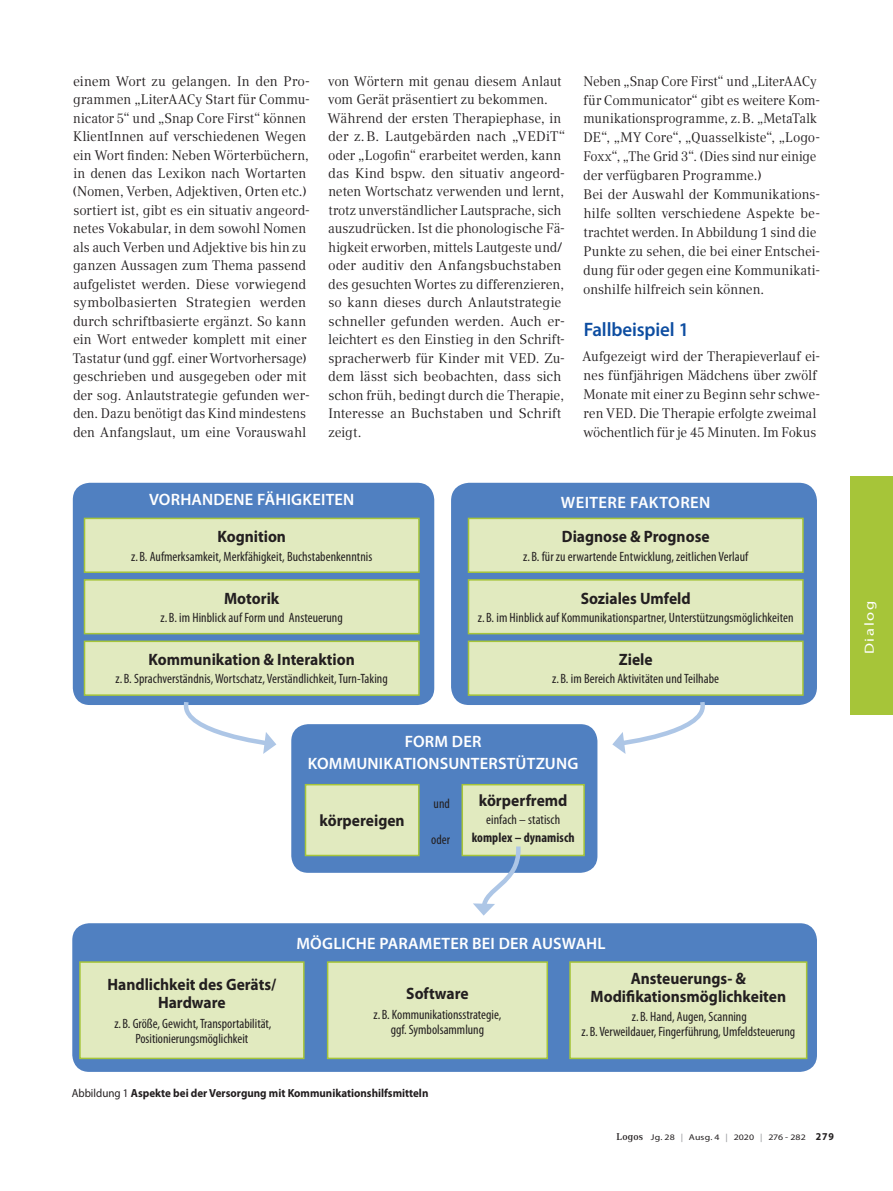
<style>
.page{position:relative;width:893px;height:1191px;background:#fff}
.page>*{position:absolute;margin:0;border:0;box-sizing:border-box;transform-origin:0 0}
.t1{font:600 19.5px "Myriad Pro";letter-spacing:-.01em;color:#0d4da1}
.t2{font:700 16.5px/18px "Myriad Pro";color:#231f20;text-align:center;scale:.94 1}
.t3{font:600 16.5px/21px "Myriad Pro";letter-spacing:.01em;color:#fff;text-align:center}
.t4{font:13.8px/18.5px "Compatil Text LT Pro";letter-spacing:-.005em;color:#231f20}
.t5{font:13.8px/18.9px "Compatil Text LT Pro";letter-spacing:-.005em;color:#231f20;scale:.94 1}
.t6{font:condensed 13.5px/15px "Myriad Pro";letter-spacing:.005em;color:#231f20;text-align:center}
.t7{font:700 condensed 13.5px "Myriad Pro";letter-spacing:.005em;color:#231f20}
.t8{font:13.2px "Myriad Pro";letter-spacing:.105em;color:#fff;scale:1.25 1}
.t9{font:700 11.7px "Myriad Pro";color:#231f20;scale:.94 1}
.t10{font:8.4px "Myriad Pro";letter-spacing:.005em;color:#231f20;scale:1.18 1}
.s1{font-weight:400}
.s2{font-family:"Compatil Text LT Pro";font-weight:700;font-size:9.75px}
.s3{color:#939598}
.s4{font-weight:700;font-size:10.5px}
</style>
<div class="page">
<div style="left:850px;top:476px;width:43px;height:238px;background:#a6c539"></div>
<div style="left:451px;top:483px;width:366px;height:222px;background:#5080c1;border-radius:18px"></div>
<div style="left:73px;top:483px;width:361px;height:222px;background:#5080c1;border-radius:17px"></div>
<div style="left:468px;top:518px;width:335px;height:54px;background:#e1eabf"></div>
<div style="left:468px;top:517px;width:336px;height:56px;border:2px solid #a6c539"></div>
<div style="left:468px;top:580px;width:335px;height:53px;background:#e1eabf"></div>
<div style="left:468px;top:579px;width:336px;height:55px;border:2px solid #a6c539"></div>
<div style="left:468px;top:641px;width:335px;height:54px;background:#e1eabf"></div>
<div style="left:468px;top:640px;width:336px;height:56px;border:2px solid #a6c539"></div>
<div style="left:85px;top:580px;width:334px;height:53px;background:#e1eabf"></div>
<div style="left:84px;top:579px;width:336px;height:55px;border:2px solid #a6c539"></div>
<div style="left:85px;top:518px;width:334px;height:54px;background:#e1eabf"></div>
<div style="left:84px;top:517px;width:336px;height:56px;border:2px solid #a6c539"></div>
<div style="left:85px;top:641px;width:334px;height:54px;background:#e1eabf"></div>
<div style="left:84px;top:640px;width:336px;height:56px;border:2px solid #a6c539"></div>
<div style="left:291px;top:724px;width:306px;height:148px;background:#5080c1;border-radius:17px"></div>
<div style="left:305px;top:784px;width:114px;height:71px;background:#e1eabf"></div>
<div style="left:305px;top:784px;width:115px;height:72px;border:2px solid #a6c539"></div>
<div style="left:462px;top:784px;width:122px;height:71px;background:#e1eabf"></div>
<div style="left:461px;top:784px;width:124px;height:72px;border:2px solid #a6c539"></div>
<div style="left:72px;top:923px;width:745px;height:148px;background:#5080c1;border-radius:17px"></div>
<div style="left:80px;top:962px;width:224px;height:96px;background:#e1eabf"></div>
<div style="left:79px;top:961px;width:226px;height:98px;border:2px solid #a6c539"></div>
<div style="left:328px;top:962px;width:219px;height:96px;background:#e1eabf"></div>
<div style="left:327px;top:961px;width:221px;height:98px;border:2px solid #a6c539"></div>
<div style="left:570px;top:962px;width:237px;height:96px;background:#e1eabf"></div>
<div style="left:569px;top:961px;width:238px;height:98px;border:2px solid #a6c539"></div>
<svg style="left:183px;top:702px;width:93px;height:52px"></svg>
<svg style="left:612px;top:702px;width:93px;height:52px"></svg>
<svg style="left:473px;top:846px;width:50px;height:69px"></svg>
<p class="t4" style="left:72px;top:72px;width:239px">einem Wort zu gelangen. In den Pro&shy;grammen „LiterAACy Start für Commu&shy;nicator 5“ und „Snap Core First“ können KlientInnen auf verschiedenen Wegen ein Wort finden: Neben Wörterbüchern, in denen das Lexikon nach Wortarten (Nomen, Verben, Adjektiven, Orten etc.) sortiert ist, gibt es ein situativ angeord&shy;netes Vokabular, in dem sowohl Nomen als auch Verben und Adjektive bis hin zu ganzen Aussagen zum Thema passend aufgelistet werden. Diese vorwiegend symbolbasierten Strategien werden durch schriftbasierte ergänzt. So kann ein Wort entweder komplett mit einer Tastatur (und ggf. einer Wortvorhersage) geschrieben und ausgegeben oder mit der sog. Anlautstrategie gefunden wer&shy;den. Dazu benötigt das Kind mindestens den Anfangslaut, um eine Vorauswahl</p>
<p class="t4" style="left:328px;top:72px;width:239px">von Wörtern mit genau diesem Anlaut vom Gerät präsentiert zu bekommen.<br>Während der ersten Therapiephase, in der z.B. Lautgebärden nach „VEDiT“ oder „Logofin“ erarbeitet werden, kann das Kind bspw. den situativ angeord&shy;neten Wortschatz verwenden und lernt, trotz unverständlicher Lautsprache, sich auszudrücken. Ist die phonologische Fä&shy;higkeit erworben, mittels Lautgeste und/ oder auditiv den Anfangsbuchstaben des gesuchten Wortes zu differenzieren, so kann dieses durch Anlautstrategie schneller gefunden werden. Auch er&shy;leichtert es den Einstieg in den Schrift&shy;spracherwerb für Kinder mit VED. Zu&shy;dem lässt sich beobachten, dass sich schon früh, bedingt durch die Therapie, Interesse an Buchstaben und Schrift zeigt.</p>
<p class="t5" style="left:583px;top:71px;width:253px">Neben „Snap Core First“ und „LiterAACy für Communicator“ gibt es weitere Kom&shy;munikationsprogramme, z.B. „MetaTalk DE“, „MY Core“, „Quasselkiste“, „Logo-Foxx“, „The Grid 3“. (Dies sind nur einige der verfügbaren Programme.)<br>Bei der Auswahl der Kommunikations&shy;hilfe sollten verschiedene Aspekte be&shy;trachtet werden. In Abbildung 1 sind die Punkte zu sehen, die bei einer Entschei&shy;dung für oder gegen eine Kommunikati&shy;onshilfe hilfreich sein können.</p>
<h1 class="t1" style="left:584px;top:317px;width:107px">Fallbeispiel 1</h1>
<p class="t4" style="left:582px;top:347px;width:239px;line-height:18.9px">Aufgezeigt wird der Therapieverlauf ei&shy;nes fünfjährigen Mädchens über zwölf Monate mit einer zu Beginn sehr schwe&shy;ren VED. Die Therapie erfolgte zweimal wöchentlich für je 45 Minuten. Im Fokus</p>
<p class="t3" style="left:149px;top:489px;width:207px">VORHANDENE FÄHIGKEITEN</p>
<p class="t3" style="left:561px;top:492px;width:151px">WEITERE FAKTOREN</p>
<p class="t2" style="left:217px;top:527px;width:75px">Kognition</p>
<p class="t6" style="left:131px;top:549px;width:243px">z.B. Aufmerksamkeit, Merkfähigkeit, Buchstabenkenntnis</p>
<p class="t2" style="left:224px;top:589px;width:60px">Motorik</p>
<p class="t6" style="left:161px;top:610px;width:184px">z.B. im Hinblick auf Form und Ansteuerung</p>
<p class="t2" style="left:149px;top:650px;width:221px">Kommunikation &amp; Interaktion</p>
<p class="t6" style="left:116px;top:671px;width:274px">z.B. Sprachverständnis, Wortschatz, Verständlichkeit, Turn-Taking</p>
<p class="t2" style="left:562px;top:527px;width:159px">Diagnose &amp; Prognose</p>
<p class="t6" style="left:523px;top:548px;width:227px">z.B. für zu erwartende Entwicklung, zeitlichen Verlauf</p>
<p class="t2" style="left:581px;top:589px;width:119px">Soziales Umfeld</p>
<p class="t6" style="left:478px;top:610px;width:317px">z.B. im Hinblick auf Kommunikationspartner, Unterstützungsmöglichkeiten</p>
<p class="t2" style="left:619px;top:650px;width:38px">Ziele</p>
<p class="t6" style="left:552px;top:671px;width:168px">z.B. im Bereich Aktivitäten und Teilhabe</p>
<p class="t3" style="left:308px;top:731px;width:272px">FORM DER<br>KOMMUNIKATIONSUNTERSTÜTZUNG</p>
<p class="t2" style="left:479px;top:791px;width:96px">körperfremd</p>
<p class="t6" style="left:486px;top:812px;width:76px">einfach – statisch</p>
<p class="t7" style="left:472px;top:829px;width:104px">komplex – dynamisch</p>
<p class="t6" style="left:434px;top:796px;width:18px">und</p>
<p class="t6" style="left:431px;top:832px;width:21px">oder</p>
<p class="t2" style="left:320px;top:811px;width:92px">körpereigen</p>
<p class="t8" style="left:861px;top:654px;width:45px;rotate:-90deg">Dialog</p>
<p class="t2" style="left:107px;top:975px;width:181px">Handlichkeit des Geräts/<br>Hardware</p>
<p class="t6" style="left:114px;top:1015px;width:159px">z.B. Größe, Gewicht, Transportabilität,<br>Positionierungsmöglichkeit</p>
<p class="t3" style="left:296px;top:932px;width:311px">MÖGLICHE PARAMETER BEI DER AUSWAHL</p>
<p class="t2" style="left:406px;top:984px;width:68px">Software</p>
<p class="t6" style="left:373px;top:1006px;width:129px">z.B. Kommunikationsstrategie, ggf. Symbolsammlung</p>
<p class="t2" style="left:591px;top:968px;width:210px">Ansteuerungs- &amp;<br>Modifikationsmöglichkeiten</p>
<p class="t6" style="left:581px;top:1008px;width:215px">z.B. Hand, Augen, Scanning<br>z.B. Verweildauer, Fingerführung, Umfeldsteuerung</p>
<p class="t9" style="left:72px;top:1085px;width:381px"><span class="s1">Abbildung 1</span> Aspekte bei der Versorgung mit Kommunikationshilfsmitteln</p>
<p class="t10" style="left:616px;top:1132px;width:186px"><span class="s2">Logos</span> Jg. 28 <span class="s3">|</span> Ausg. 4 <span class="s3">|</span> 2020 <span class="s3">|</span> 276 - 282 <span class="s4">279</span></p>
</div>
